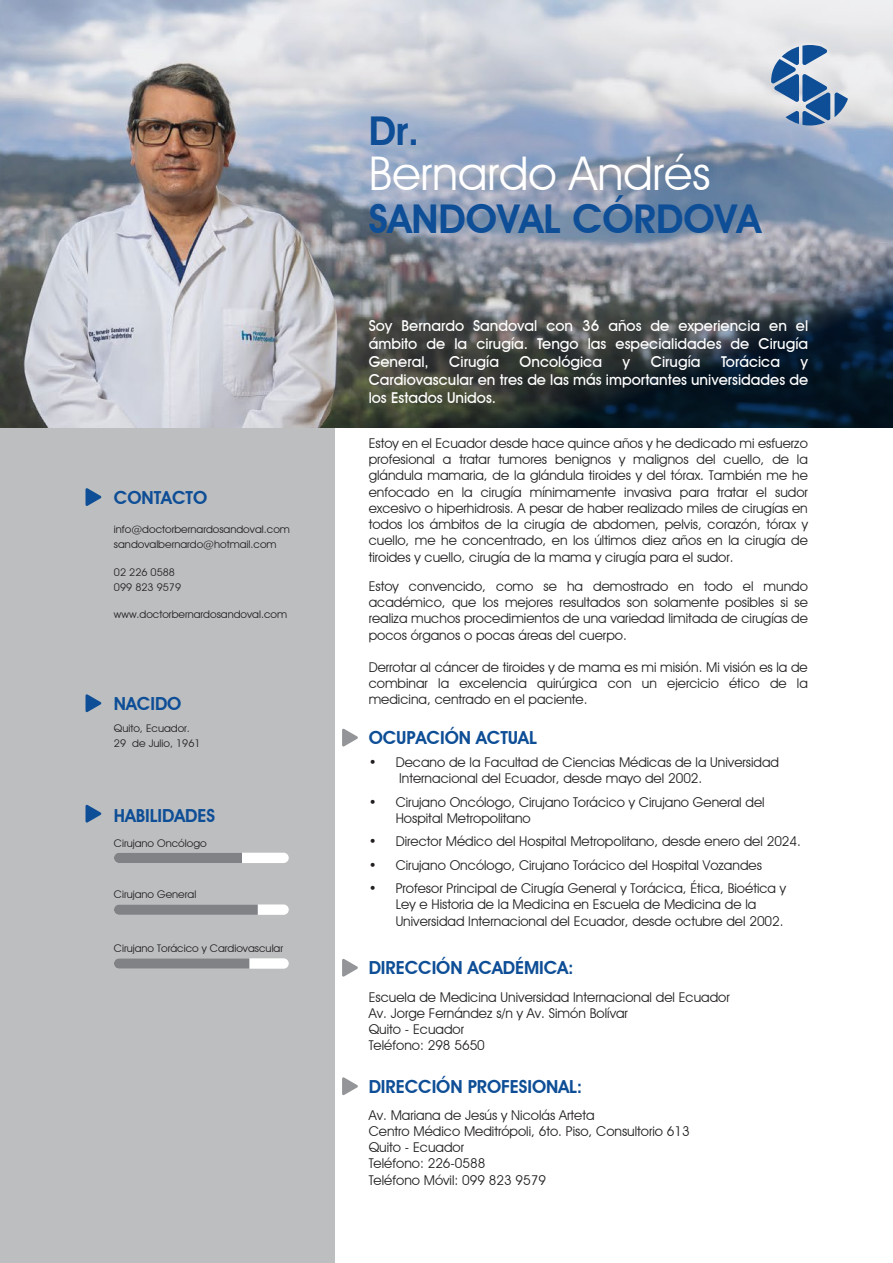
<style>
.page{position:relative;width:893px;height:1263px;background:#fff}
.page>*{position:absolute;margin:0;border:0;box-sizing:border-box;transform-origin:0 0}
.t1{font:46.5px "Avant Garde IT Cby BT";color:#fff}
.t2{font:600 39.75px "Avant Garde IT Cby BT";color:#0e4e96}
.t3{font:600 18px "Avant Garde IT Cby BT";letter-spacing:-.005em;color:#0e4e96}
.t4{font:500 15px/18px "Avant Garde IT Cby BT";color:#fff;text-align:justify}
.t5{font:13.5px/16.2px "Avant Garde IT Cby BT";color:#231f20}
.t6{font:10.5px/15px "Avant Garde IT Cby BT";color:#231f20}
</style>
<div class="page">
<div style="left:0;top:407px;width:335px;height:856px;background:#bcbec0"></div>
<img style="left:0;top:0;width:893px;height:243px">
<svg style="left:771px;top:45px;width:77px;height:81px;background:#88a3c3"></svg>
<div style="left:114px;top:853px;width:175px;height:10px;background:#fff;border-radius:5px"></div>
<svg style="left:114px;top:853px;width:128px;height:10px"></svg>
<div style="left:114px;top:904px;width:175px;height:11px;background:#fff;border-radius:5px"></div>
<svg style="left:114px;top:904px;width:144px;height:11px;background:#86888b"></svg>
<div style="left:114px;top:958px;width:175px;height:11px;background:#fff;border-radius:5px"></div>
<svg style="left:114px;top:958px;width:135px;height:11px"></svg>
<svg style="left:342px;top:729px;width:16px;height:17px"></svg>
<svg style="left:85px;top:488px;width:16px;height:18px"></svg>
<svg style="left:85px;top:694px;width:16px;height:18px"></svg>
<svg style="left:85px;top:805px;width:16px;height:17px"></svg>
<svg style="left:342px;top:959px;width:16px;height:17px"></svg>
<svg style="left:342px;top:1077px;width:16px;height:18px"></svg>
<svg style="left:0;top:243px;width:893px;height:184px;background:#74797f"></svg>
<h3 class="t3" style="left:114px;top:487px;width:95px">CONTACTO</h3>
<p class="t6" style="left:114px;top:521px;width:178px">info@doctorbernardosandoval.com sandovalbernardo@hotmail.com</p>
<p class="t6" style="left:114px;top:564px;width:69px">02 226 0588<br>099 823 9579</p>
<p class="t6" style="left:114px;top:606px;width:175px">www.doctorbernardosandoval.com</p>
<h3 class="t3" style="left:114px;top:693px;width:69px">NACIDO</h3>
<p class="t6" style="left:114px;top:721px;width:88px">Quito, Ecuador.<br>29 de Julio, 1961</p>
<h3 class="t3" style="left:114px;top:805px;width:103px">HABILIDADES</h3>
<p class="t6" style="left:114px;top:835px;width:94px">Cirujano Oncólogo</p>
<p class="t6" style="left:114px;top:887px;width:84px">Cirujano General</p>
<p class="t6" style="left:114px;top:941px;width:171px">Cirujano Torácico y Cardiovascular</p>
<h2 class="t2" style="left:369px;top:107px;width:52px">Dr.</h2>
<h1 class="t1" style="left:369px;top:145px;width:343px">Bernardo Andrés</h1>
<h2 class="t2" style="left:369px;top:195px;width:394px">SANDOVAL CÓRDOVA</h2>
<p class="t4" style="left:369px;top:317px;width:441px">Soy Bernardo Sandoval con 36 años de experiencia en el ámbito de la cirugía. Tengo las especialidades de Cirugía General,</p>
<p class="t4" style="left:449px;top:353px;width:51px">Cirugía</p>
<p class="t4" style="left:520px;top:353px;width:84px">Oncológica</p>
<p class="t4" style="left:622px;top:353px;width:9px">y</p>
<p class="t4" style="left:651px;top:353px;width:51px">Cirugía</p>
<p class="t4" style="left:721px;top:353px;width:61px">Torácica</p>
<p class="t4" style="left:369px;top:353px;width:441px;text-indent:432px">y Cardiovascular en tres de las más importantes universidades de los Estados Unidos.</p>
<p class="t5" style="left:369px;top:435px;width:441px;text-align:justify">Estoy en el Ecuador desde hace quince años y he dedicado mi esfuerzo profesional a tratar tumores benignos y malignos del cuello, de la glándula mamaria, de la glándula tiroides y del tórax. También me he enfocado en la cirugía mínimamente invasiva para tratar el sudor excesivo o hiperhidrosis. A pesar de haber realizado miles de cirugías en todos los ámbitos de la cirugía de abdomen, pelvis, corazón, tórax y cuello, me he concentrado, en los últimos diez años en la cirugía de tiroides y cuello, cirugía de la mama y cirugía para el sudor.</p>
<p class="t5" style="left:369px;top:578px;width:441px;text-align:justify">Estoy convencido, como se ha demostrado en todo el mundo académico, que los mejores resultados son solamente posibles si se realiza muchos procedimientos de una variedad limitada de cirugías de pocos órganos o pocas áreas del cuerpo.</p>
<p class="t5" style="left:369px;top:659px;width:441px;text-align:justify">Derrotar al cáncer de tiroides y de mama es mi misión. Mi visión es la de combinar la excelencia quirúrgica con un ejercicio ético de la medicina, centrado en el paciente.</p>
<h3 class="t3" style="left:369px;top:727px;width:170px">OCUPACIÓN ACTUAL</h3>
<p class="t5" style="left:399px;top:754px;width:381px;text-indent:-30px">• Decano de la Facultad de Ciencias Médicas de la Universidad<br>Internacional del Ecuador, desde mayo del 2002.</p>
<p class="t5" style="left:396px;top:794px;width:370px;text-indent:-27px">• Cirujano Oncólogo, Cirujano Torácico y Cirujano General del<br>Hospital Metropolitano</p>
<p class="t5" style="left:369px;top:833px;width:434px">• Director Médico del Hospital Metropolitano, desde enero del 2024.</p>
<p class="t5" style="left:369px;top:857px;width:395px">• Cirujano Oncólogo, Cirujano Torácico del Hospital Vozandes</p>
<p class="t5" style="left:396px;top:880px;width:392px;text-indent:-27px">• Profesor Principal de Cirugía General y Torácica, Ética, Bioética y<br>Ley e Historia de la Medicina en Escuela de Medicina de la<br>Universidad Internacional del Ecuador, desde octubre del 2002.</p>
<h3 class="t3" style="left:369px;top:957px;width:206px">DIRECCIÓN ACADÉMICA:</h3>
<p class="t5" style="left:369px;top:988px;width:363px">Escuela de Medicina Universidad Internacional del Ecuador Av. Jorge Fernández s/n y Av. Simón Bolívar<br>Quito - Ecuador<br>Teléfono: 298 5650</p>
<h3 class="t3" style="left:369px;top:1075px;width:215px">DIRECCIÓN PROFESIONAL:</h3>
<p class="t5" style="left:369px;top:1107px;width:323px">Av. Mariana de Jesús y Nicolás Arteta<br>Centro Médico Meditrópoli, 6to. Piso, Consultorio 613<br>Quito - Ecuador<br>Teléfono: 226-0588<br>Teléfono Móvil: 099 823 9579</p>
</div>
